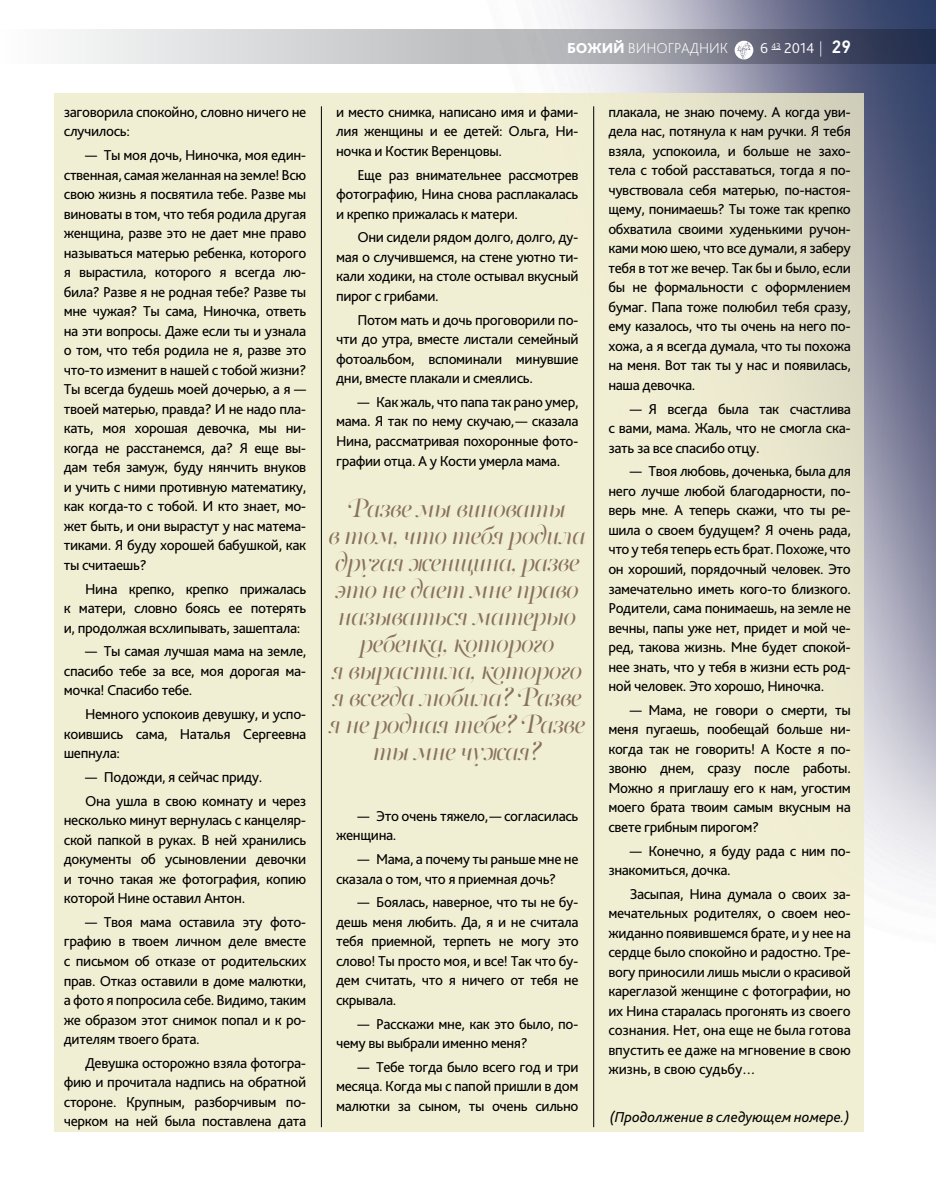
<style>
.page{position:relative;width:936px;height:1191px;background:#fff}
.page>*{position:absolute;margin:0;border:0;box-sizing:border-box;transform-origin:0 0}
.t1{font:27px/27px "PF Regal Swash Pro";letter-spacing:-.03em;color:#89725c;text-align:center}
.t2{font:15px/19.5px "Bliss Pro";letter-spacing:-.025em;color:#000;text-align:justify}
.t3{font:italic 15px "Bliss Pro";color:#000}
.t4{font:200 15px "Bliss Pro";color:#fff}
.t5{font:300 15px "Bliss Pro";color:#fff}
.s1{font-weight:800}
.s2{font-weight:200}
.s3{font-family:"PF Din Text Pro";font-weight:500;font-size:18px}
</style>
<div class="page">
<img style="left:303px;top:0;width:632px;height:1132px">
<div style="left:54px;top:93px;width:809px;height:1038px;background:#f1efd3"></div>
<hr style="left:321px;top:106px;width:1px;height:1021px;background:#000">
<hr style="left:593px;top:106px;width:1px;height:1021px;background:#000">
<svg style="left:69px;top:30px;width:866px;height:34px;background:#a7a9b1"></svg>
<svg style="left:734px;top:41px;width:19px;height:18px"></svg>
<p class="t2" style="left:64px;top:102px;width:244px">заговорила спокойно, словно ничего не случилось:</p>
<p class="t2" style="left:64px;top:145px;width:244px;text-indent:21px">— Ты моя дочь, Ниночка, моя един&shy;ственная, самая желанная на земле! Всю свою жизнь я посвятила тебе. Разве мы виноваты в том, что тебя родила другая женщина, разве это не дает мне право называться матерью ребенка, которого я вырастила, которого я всегда лю&shy;била? Разве я не родная тебе? Разве ты мне чужая? Ты сама, Ниночка, ответь на эти вопросы. Даже если ты и узнала о том, что тебя родила не я, разве это что-то изменит в нашей с тобой жизни?<br>Ты всегда будешь моей дочерью, а я — твоей матерью, правда? И не надо пла&shy;кать, моя хорошая девочка, мы ни&shy;когда не расстанемся, да? Я еще вы&shy;дам тебя замуж, буду нянчить внуков и учить с ними противную математику, как когда-то с тобой. И кто знает, мо&shy;жет быть, и они вырастут у нас матема&shy;тиками. Я буду хорошей бабушкой, как ты считаешь?</p>
<p class="t2" style="left:64px;top:578px;width:244px;text-indent:21px">Нина крепко, крепко прижалась к матери, словно боясь ее потерять и, продолжая всхлипывать, зашептала:</p>
<p class="t2" style="left:64px;top:641px;width:244px;text-indent:21px">— Ты самая лучшая мама на земле, спасибо тебе за все, моя дорогая ма&shy;мочка! Спасибо тебе.</p>
<p class="t2" style="left:64px;top:704px;width:244px;text-indent:21px">Немного успокоив девушку, и успо&shy;коившись сама, Наталья Сергеевна шепнула:</p>
<p class="t2" style="left:85px;top:764px;width:223px;line-height:23.7px">— Подожди, я сейчас приду.<br>Она ушла в свою комнату и через</p>
<p class="t2" style="left:64px;top:810px;width:244px">несколько минут вернулась с канцеляр&shy;ской папкой в руках. В ней хранились документы об усыновлении девочки и точно такая же фотография, копию которой Нине оставил Антон.</p>
<p class="t2" style="left:64px;top:912px;width:244px;text-indent:21px">— Твоя мама оставила эту фото&shy;графию в твоем личном деле вместе с письмом об отказе от родительских прав. Отказ оставили в доме малютки, а фото я попросила себе. Видимо, таким же образом этот снимок попал и к ро&shy;дителям твоего брата.</p>
<p class="t2" style="left:64px;top:1052px;width:244px;text-indent:21px">Девушка осторожно взяла фотогра&shy;фию и прочитала надпись на обратной стороне. Крупным, разборчивым по&shy;черком на ней была поставлена дата</p>
<p class="t4" style="left:567px;top:39px;width:162px"><span class="s1">БОЖИЙ</span> ВИНОГРАДНИК</p>
<p class="t5" style="left:760px;top:39px;width:92px">6 <sup>43</sup> 2014 <span class="s2">|</span> <span class="s3">29</span></p>
<p class="t2" style="left:336px;top:102px;width:244px">и место снимка, написано имя и фами&shy;лия женщины и ее детей: Ольга, Ни&shy;ночка и Костик Веренцовы.</p>
<p class="t2" style="left:336px;top:165px;width:244px;text-indent:21px">Еще раз внимательнее рассмотрев фотографию, Нина снова расплакалась и крепко прижалась к матери.</p>
<p class="t2" style="left:336px;top:227px;width:244px;text-indent:21px">Они сидели рядом долго, долго, ду&shy;мая о случившемся, на стене уютно ти&shy;кали ходики, на столе остывал вкусный пирог с грибами.</p>
<p class="t2" style="left:336px;top:310px;width:244px;text-indent:21px">Потом мать и дочь проговорили по&shy;чти до утра, вместе листали семейный фотоальбом, вспоминали минувшие дни, вместе плакали и смеялись.</p>
<p class="t2" style="left:336px;top:392px;width:244px;text-indent:21px">— Как жаль, что папа так рано умер, мама. Я так по нему скучаю,— сказала Нина, рассматривая похоронные фото&shy;графии отца. А у Кости умерла мама.</p>
<h1 class="t1" style="left:328px;top:494px;width:259px">Разве мы виноваты<br>в том, что тебя родила другая женщина, разве это не дает мне право называться матерью ребенка, которого<br>я вырастила, которого я всегда любила? Разве я не родная тебе? Разве ты мне чужая?</h1>
<p class="t2" style="left:336px;top:805px;width:244px;text-indent:21px">— Это очень тяжело,— согласилась женщина.</p>
<p class="t2" style="left:336px;top:849px;width:244px;text-indent:21px">— Мама, а почему ты раньше мне не сказала о том, что я приемная дочь?</p>
<p class="t2" style="left:336px;top:892px;width:244px;text-indent:21px">— Боялась, наверное, что ты не бу&shy;дешь меня любить. Да, я и не считала тебя приемной, терпеть не могу это слово! Ты просто моя, и все! Так что бу&shy;дем считать, что я ничего от тебя не скрывала.</p>
<p class="t2" style="left:336px;top:1013px;width:244px;text-indent:21px">— Расскажи мне, как это было, по&shy;чему вы выбрали именно меня?</p>
<p class="t2" style="left:336px;top:1056px;width:244px;text-indent:21px">— Тебе тогда было всего год и три месяца. Когда мы с папой пришли в дом малютки за сыном, ты очень сильно</p>
<p class="t2" style="left:608px;top:102px;width:244px">плакала, не знаю почему. А когда уви&shy;дела нас, потянула к нам ручки. Я тебя взяла, успокоила, и больше не захо&shy;тела с тобой расставаться, тогда я по&shy;чувствовала себя матерью, по-настоя&shy;щему, понимаешь? Ты тоже так крепко обхватила своими худенькими ручон&shy;ками мою шею, что все думали, я заберу тебя в тот же вечер. Так бы и было, если бы не формальности с оформлением бумаг. Папа тоже полюбил тебя сразу, ему казалось, что ты очень на него по&shy;хожа, а я всегда думала, что ты похожа на меня. Вот так ты у нас и появилась, наша девочка.</p>
<p class="t2" style="left:608px;top:398px;width:244px;text-indent:21px">— Я всегда была так счастлива с вами, мама. Жаль, что не смогла ска&shy;зать за все спасибо отцу.</p>
<p class="t2" style="left:608px;top:461px;width:244px;text-indent:21px">— Твоя любовь, доченька, была для него лучше любой благодарности, по&shy;верь мне. А теперь скажи, что ты ре&shy;шила о своем будущем? Я очень рада, что у тебя теперь есть брат. Похоже, что он хороший, порядочный человек. Это замечательно иметь кого-то близкого.<br>Родители, сама понимаешь, на земле не вечны, папы уже нет, придет и мой че&shy;ред, такова жизнь. Мне будет спокой&shy;нее знать, что у тебя в жизни есть род&shy;ной человек. Это хорошо, Ниночка.</p>
<p class="t2" style="left:608px;top:699px;width:244px;text-indent:21px">— Мама, не говори о смерти, ты меня пугаешь, пообещай больше ни&shy;когда так не говорить! А Косте я по&shy;звоню днем, сразу после работы.<br>Можно я приглашу его к нам, угостим моего брата твоим самым вкусным на свете грибным пирогом?</p>
<p class="t2" style="left:608px;top:840px;width:244px;text-indent:21px">— Конечно, я буду рада с ним по&shy;знакомиться, дочка.</p>
<p class="t2" style="left:608px;top:883px;width:244px;text-indent:21px">Засыпая, Нина думала о своих за&shy;мечательных родителях, о своем нео&shy;жиданно появившемся брате, и у нее на сердце было спокойно и радостно. Тре&shy;вогу приносили лишь мысли о красивой кареглазой женщине с фотографии, но их Нина старалась прогонять из своего сознания. Нет, она еще не была готова впустить ее даже на мгновение в свою жизнь, в свою судьбу…</p>
<p class="t3" style="left:609px;top:1107px;width:241px">(Продолжение в следующем номере.)</p>
</div>
